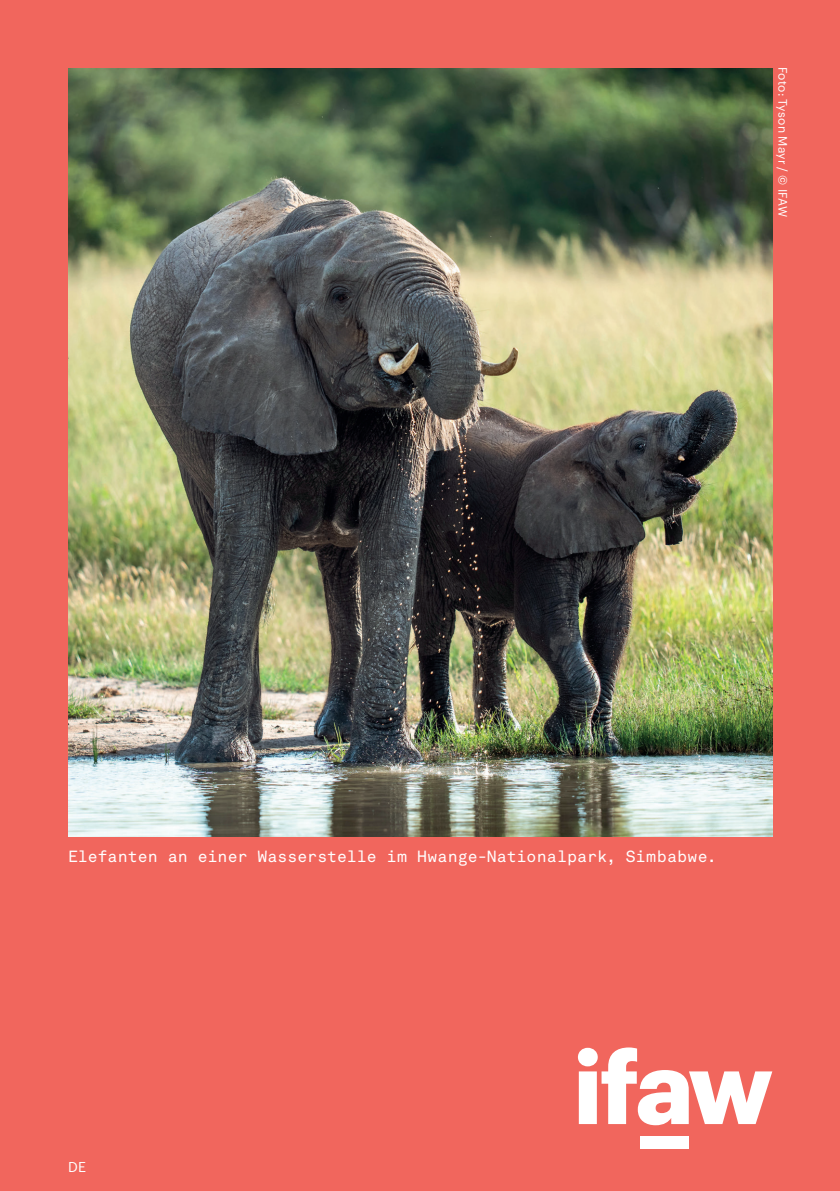
<style>
.page{position:relative;width:840px;height:1191px;background:#fff}
.page>*{position:absolute;margin:0;border:0;box-sizing:border-box;transform-origin:0 0}
.t1{font:16px "Akkurat Mono Pro";letter-spacing:.005em;color:#fff}
.t2{font:14px "Graphik";color:#fff}
.t3{font:12px "Graphik";letter-spacing:.015em;color:#fff}
</style>
<div class="page">
<div style="left:0;top:0;width:839px;height:1191px;background:#f1665d"></div>
<svg style="left:578px;top:1047px;width:193px;height:78px"></svg>
<div style="left:639px;top:1136px;width:49px;height:12px;background:#fff"></div>
<img style="left:68px;top:68px;width:704px;height:768px">
<p class="t3" style="left:791px;top:67px;width:152px;rotate:90deg">Foto: Tyson Mayr / © IFAW</p>
<p class="t1" style="left:68px;top:846px;width:649px">Elefanten an einer Wasserstelle im Hwange-Nationalpark, Simbabwe.</p>
<p class="t2" style="left:68px;top:1156px;width:20px">DE</p>
</div>
